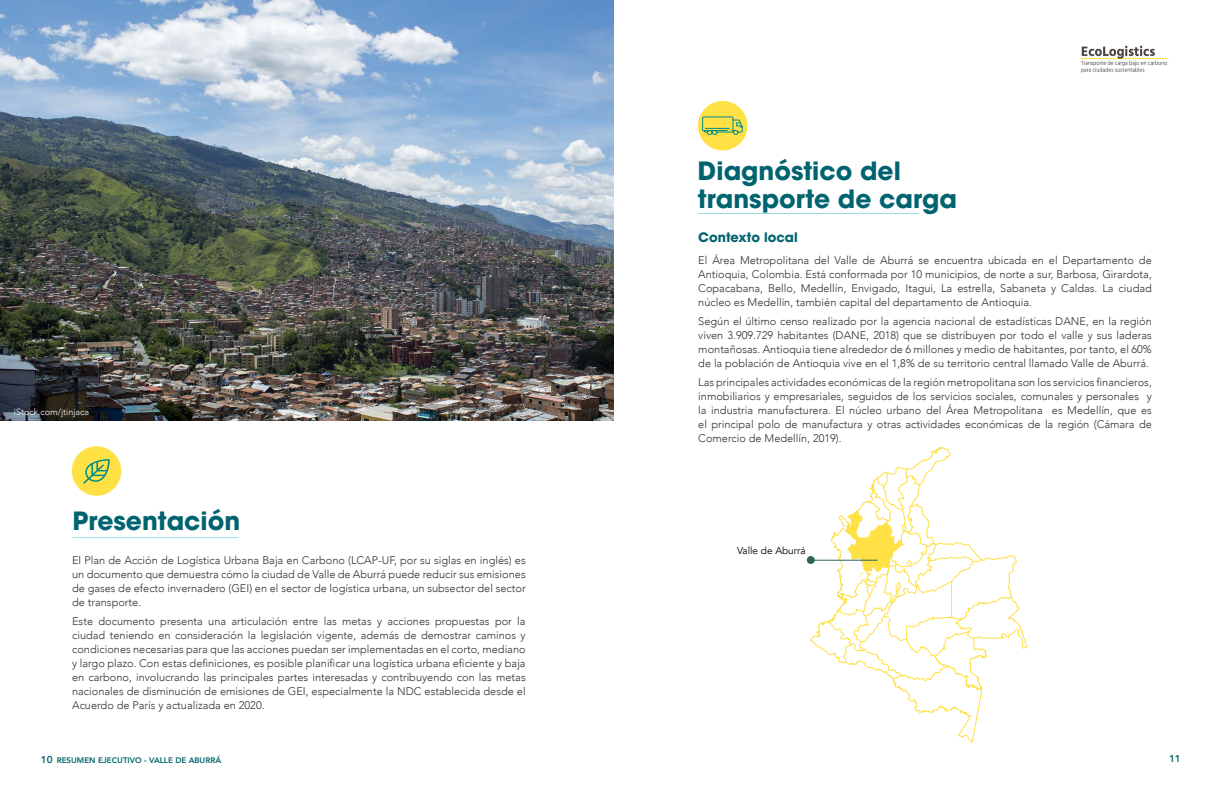
<style>
.page{position:relative;width:1224px;height:792px;background:#fff}
.page>*{position:absolute;margin:0;border:0;box-sizing:border-box;transform-origin:0 0}
.t1{font:700 25px "Avant Garde";color:#006470}
.Heading_2{font:700 13px "Avant Garde";color:#006470}
.Parrafo_general{font:300 11px/14px "Avenir";color:#2c3037;text-align:justify}
.t2{font:10px "Avenir";color:#000}
.t3{font:800 10px "Avenir";color:#00636c}
.t4{font:300 9px "Avenir";color:#fff}
.t5{font:800 8px "Avenir";color:#00636c}
.s1{font-size:10px}
</style>
<div class="page">
<img style="left:1080px;top:45px;width:89px;height:28px">
<div style="left:72px;top:446px;width:49px;height:50px;background:#ffe145;border-radius:50%"></div>
<hr style="left:72px;top:537px;width:166px;height:1px;background:#9adde6">
<svg style="left:83px;top:459px;width:27px;height:25px"></svg>
<img style="left:0;top:0;width:614px;height:421px">
<div style="left:698px;top:101px;width:49px;height:49px;background:#ffe145;border-radius:50%"></div>
<hr style="left:698px;top:213px;width:221px;height:1px;background:#9adde6">
<svg style="left:702px;top:101px;width:41px;height:34px"></svg>
<svg style="left:810px;top:447px;width:218px;height:296px"></svg>
<svg style="left:845px;top:468px;width:83px;height:112px"></svg>
<hr style="left:812px;top:560px;width:66px;height:1px;background:#2a645c">
<div style="left:807px;top:556px;width:8px;height:8px;background:#2a645c;border-radius:50%"></div>
<p class="t4" style="left:14px;top:406px;width:77px">iStock.com/jtinjaca</p>
<p class="t1" style="left:72px;top:505px;width:169px">Presentación</p>
<p class="Parrafo_general" style="left:72px;top:554px;width:455px">El Plan de Acción de Logística Urbana Baja en Carbono (LCAP-UF, por su siglas en inglés) es un documento que demuestra cómo la ciudad de Valle de Aburrá puede reducir sus emisiones de gases de efecto invernadero (GEI) en el sector de logística urbana, un subsector del sector de transporte.</p>
<p class="Parrafo_general" style="left:72px;top:615px;width:455px">Este documento presenta una articulación entre las metas y acciones propuestas por la ciudad teniendo en consideración la legislación vigente, además de demostrar caminos y condiciones necesarias para que las acciones puedan ser implementadas en el corto, mediano y largo plazo. Con estas definiciones, es posible planificar una logística urbana eficiente y baja en carbono, involucrando las principales partes interesadas y contribuyendo con las metas nacionales de disminución de emisiones de GEI, especialmente la NDC establecida desde el Acuerdo de París y actualizada en 2020.</p>
<p class="t5" style="left:41px;top:754px;width:182px"><span class="s1">10</span> RESUMEN EJECUTIVO - VALLE DE ABURRÁ</p>
<p class="t1" style="left:698px;top:155px;width:204px">Diagnóstico del</p>
<p class="t1" style="left:698px;top:183px;width:261px">transporte de carga</p>
<p class="Heading_2" style="left:698px;top:229px;width:101px">Contexto local</p>
<p class="Parrafo_general" style="left:698px;top:254px;width:455px">El Área Metropolitana del Valle de Aburrá se encuentra ubicada en el Departamento de Antioquia, Colombia. Está conformada por 10 municipios, de norte a sur, Barbosa, Girardota, Copacabana, Bello, Medellín, Envigado, Itagui, La estrella, Sabaneta y Caldas. La ciudad núcleo es Medellín, también capital del departamento de Antioquia.</p>
<p class="Parrafo_general" style="left:698px;top:315px;width:455px">Según el último censo realizado por la agencia nacional de estadísticas DANE, en la región viven 3.909.729 habitantes (DANE, 2018) que se distribuyen por todo el valle y sus laderas montañosas. Antioquia tiene alrededor de 6 millones y medio de habitantes, por tanto, el 60% de la población de Antioquia vive en el 1,8% de su territorio central llamado Valle de Aburrá.</p>
<p class="Parrafo_general" style="left:698px;top:376px;width:455px">Las principales actividades económicas de la región metropolitana son los servicios financieros, inmobiliarios y empresariales, seguidos de los servicios sociales, comunales y personales y la industria manufacturera. El núcleo urbano del Área Metropolitana es Medellín, que es el principal polo de manufactura y otras actividades económicas de la región (Cámara de Comercio de Medellín, 2019).</p>
<p class="t2" style="left:737px;top:545px;width:70px">Valle de Aburrá</p>
<p class="t3" style="left:1169px;top:751px;width:13px">11</p>
</div>
